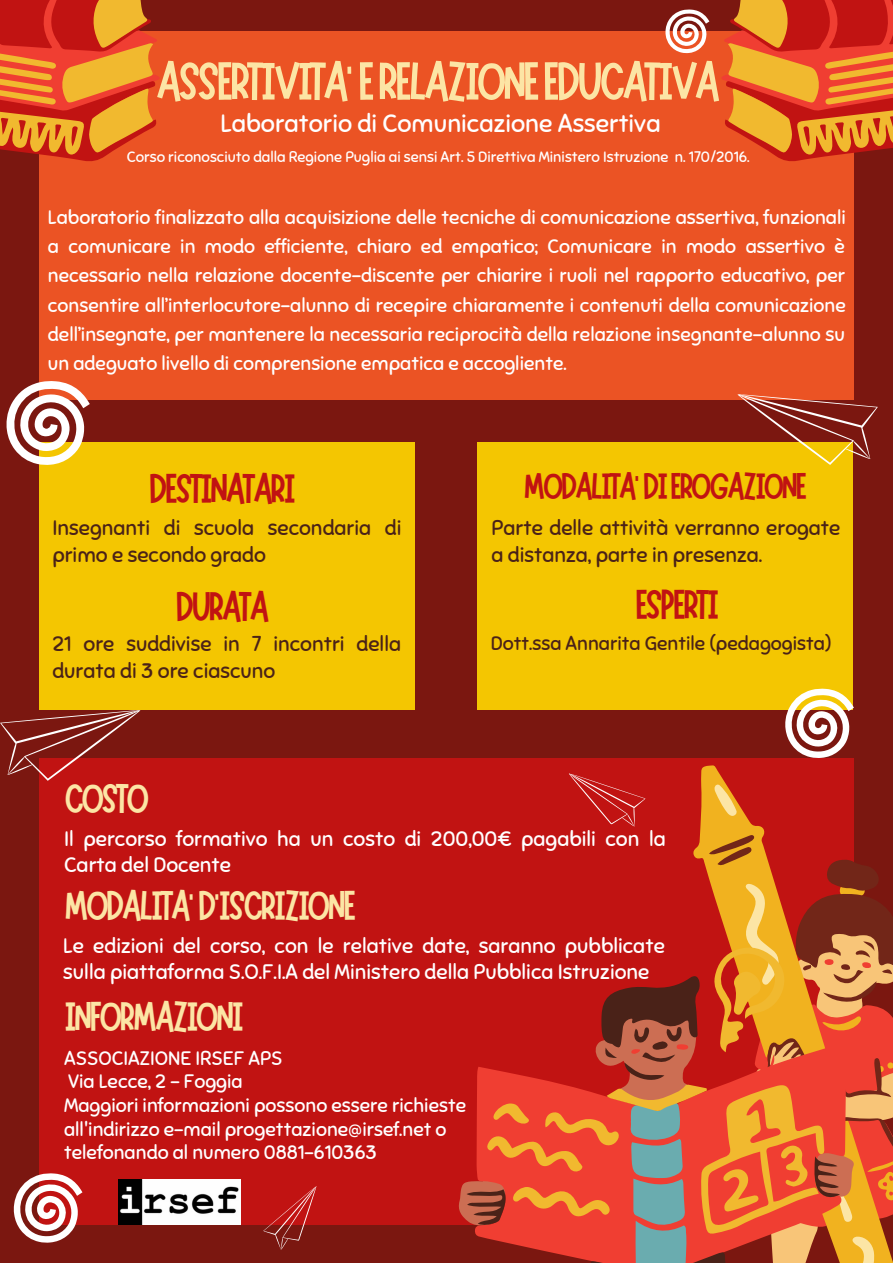
<style>
.page{position:relative;width:893px;height:1264px;background:#fff}
.page>*{position:absolute;margin:0;border:0;box-sizing:border-box;transform-origin:0 0}
.t1{font:54px "Marykate";letter-spacing:-.07em;color:#fce5a5}
.t2{font:41.55px "Marykate";letter-spacing:-.07em;color:#fce5a5}
.t3{font:41.55px "Marykate";letter-spacing:-.07em;color:#c11312}
.t4{font:37.05px "Marykate";letter-spacing:-.07em;color:#c11312}
.t5{font:25.05px "Sniglet";color:#fff}
.t6{font:21px/25.8px "Sniglet";color:#fff}
.t7{font:21px/27px "Sniglet";color:#4a2218}
.t8{font:19.5px/29.2px "Sniglet";color:#fff;text-align:justify}
.t9{font:19.5px "Sniglet";color:#4a2218}
.t10{font:15px "Sniglet";color:#fff}
</style>
<div class="page">
<div style="left:0;top:0;width:892px;height:1262px;background:#7b1710"></div>
<div style="left:39px;top:32px;width:814px;height:368px;background:#eb5324"></div>
<div style="left:39px;top:757px;width:814px;height:467px;background:#c11312"></div>
<div style="left:39px;top:442px;width:376px;height:268px;background:#f4c601"></div>
<div style="left:477px;top:442px;width:376px;height:268px;background:#f4c601"></div>
<svg style="left:693px;top:765px;width:161px;height:113px"></svg>
<svg style="left:714px;top:783px;width:178px;height:479px"></svg>
<svg style="left:721px;top:0;width:171px;height:161px;background:#dd6124"></svg>
<svg style="left:0;top:0;width:160px;height:161px;background:#dd6224"></svg>
<svg style="left:419px;top:1101px;width:452px;height:161px;fill:#c11712"></svg>
<svg style="left:428px;top:945px;width:437px;height:317px"></svg>
<svg style="left:0;top:710px;width:141px;height:70px"></svg>
<svg style="left:569px;top:773px;width:77px;height:54px"></svg>
<svg style="left:259px;top:1186px;width:77px;height:63px"></svg>
<svg style="left:737px;top:394px;width:140px;height:71px"></svg>
<svg style="left:7px;top:381px;width:83px;height:84px"></svg>
<svg style="left:785px;top:688px;width:68px;height:70px"></svg>
<svg style="left:14px;top:1173px;width:68px;height:69px"></svg>
<svg style="left:665px;top:9px;width:44px;height:44px"></svg>
<img style="left:118px;top:1179px;width:123px;height:45px">
<h1 class="t1" style="left:156px;top:46px;width:566px">ASSERTIVITA'ERELAZIONEEDUCATIVA</h1>
<p class="t5" style="left:220px;top:108px;width:442px">Laboratorio di Comunicazione Assertiva</p>
<p class="t10" style="left:127px;top:147px;width:624px">Corso riconosciuto dalla Regione Puglia ai sensi Art. 5 Direttiva Ministero Istruzione n. 170/2016.</p>
<p class="t8" style="left:48px;top:203px;width:799px">Laboratorio finalizzato alla acquisizione delle tecniche di comunicazione assertiva, funzionali a comunicare in modo efficiente, chiaro ed empatico; Comunicare in modo assertivo è necessario nella relazione docente-discente per chiarire i ruoli nel rapporto educativo, per consentire all’interlocutore-alunno di recepire chiaramente i contenuti della comunicazione dell’insegnate, per mantenere la necessaria reciprocità della relazione insegnante-alunno su un adeguato livello di comprensione empatica e accogliente.</p>
<h2 class="t3" style="left:149px;top:461px;width:149px">DESTINATARI</h2>
<p class="t7" style="left:52px;top:515px;width:350px">Insegnanti di scuola secondaria di primo e secondo grado</p>
<h2 class="t3" style="left:175px;top:580px;width:96px">DURATA</h2>
<p class="t7" style="left:52px;top:631px;width:350px">21 ore suddivise in 7 incontri della durata di 3 ore ciascuno</p>
<h3 class="t4" style="left:523px;top:461px;width:285px">MODALITA'DIEROGAZIONE</h3>
<p class="t7" style="left:491px;top:515px;width:350px">Parte delle attività verranno erogate a distanza, parte in presenza.</p>
<h2 class="t3" style="left:635px;top:577px;width:86px">ESPERTI</h2>
<p class="t9" style="left:490px;top:631px;width:342px">Dott.ssa Annarita Gentile (pedagogista)</p>
<h2 class="t2" style="left:64px;top:771px;width:87px">COSTO</h2>
<p class="t6" style="left:64px;top:826px;width:603px">Il percorso formativo ha un costo di 200,00€ pagabili con la<br>Carta del Docente</p>
<h2 class="t2" style="left:64px;top:878px;width:294px">MODALITA'D'ISCRIZIONE</h2>
<p class="t6" style="left:63px;top:932px;width:603px">Le edizioni del corso, con le relative date, saranno pubblicate sulla piattaforma S.O.F.I.A del Ministero della Pubblica Istruzione</p>
<h2 class="t2" style="left:64px;top:989px;width:181px">INFORMAZIONI</h2>
<p class="t8" style="left:64px;top:1046px;width:403px;line-height:23.5px;text-align:left">ASSOCIAZIONE IRSEF APS<br>Via Lecce, 2 - Foggia<br>Maggiori informazioni possono essere richieste all'indirizzo e-mail progettazione@irsef.net o telefonando al numero 0881-610363</p>
</div>
